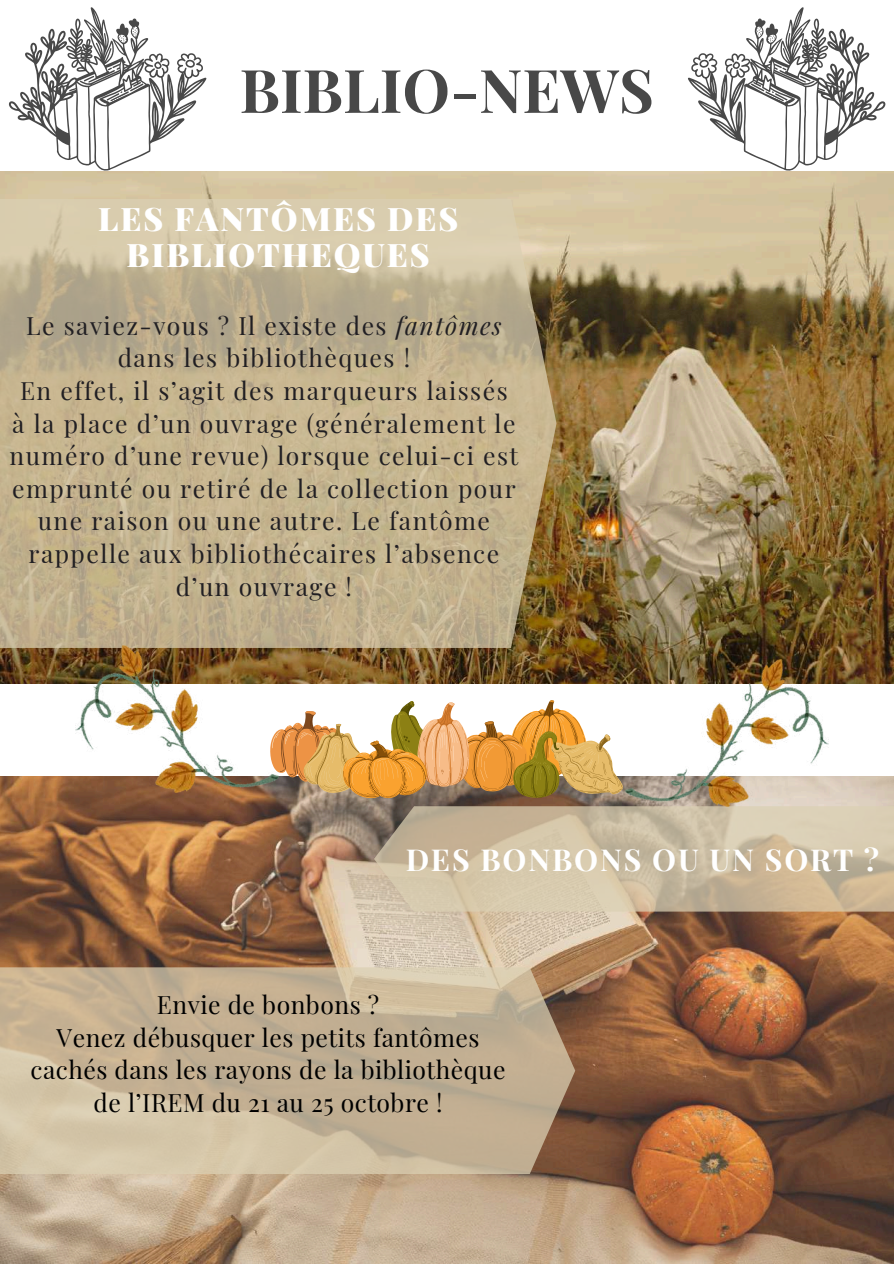
<style>
.page{position:relative;width:894px;height:1264px;background:#fff}
.page>*{position:absolute;margin:0;border:0;box-sizing:border-box;transform-origin:0 0}
.t1{font:700 60.15px "Playfair Display";color:#484848}
.t2{font:900 32.4px/36px "Playfair Display";letter-spacing:.06em;color:#fff;text-align:center}
.t3{font:700 30.3px "Playfair Display";letter-spacing:.06em;color:#fff}
.t4{font:24.75px/32.7px "Playfair Display";letter-spacing:.06em;color:#211f23;text-align:center}
.t5{font:24.75px/32.7px "Playfair Display";letter-spacing:.02em;color:#000;text-align:center}
.s1{font-style:italic}
</style>
<div class="page">
<svg style="left:9px;top:7px;width:197px;height:164px"></svg>
<svg style="left:688px;top:7px;width:197px;height:164px"></svg>
<img style="left:0;top:171px;width:893px;height:512px">
<svg style="left:0;top:199px;width:556px;height:449px;background:#c2b290"></svg>
<img style="left:0;top:776px;width:893px;height:487px">
<svg style="left:374px;top:806px;width:519px;height:105px;background:#cbbca0"></svg>
<svg style="left:0;top:967px;width:575px;height:207px;background:#c4b295"></svg>
<svg style="left:269px;top:700px;width:355px;height:99px"></svg>
<img style="left:75px;top:645px;width:203px;height:147px">
<img style="left:625px;top:660px;width:203px;height:146px">
<h1 class="t1" style="left:239px;top:48px;width:416px">BIBLIO-NEWS</h1>
<h2 class="t2" style="left:98px;top:199px;width:361px">LES FANTÔMES DES<br>BIBLIOTHEQUES</h2>
<p class="t4" style="left:10px;top:308px;width:510px">Le saviez-vous ? Il existe des <span class="s1">fantômes </span>dans les bibliothèques !<br>En effet, il s’agit des marqueurs laissés<br>à la place d’un ouvrage (généralement le numéro d’une revue) lorsque celui-ci est emprunté ou retiré de la collection pour une raison ou une autre. Le fantôme rappelle aux bibliothécaires l’absence d’un ouvrage !</p>
<p class="t3" style="left:405px;top:838px;width:475px">DES BONBONS OU UN SORT ?</p>
<p class="t5" style="left:31px;top:987px;width:476px">Envie de bonbons ?<br>Venez débusquer les petits fantômes cachés dans les rayons de la bibliothèque de l’IREM du 21 au 25 octobre !</p>
</div>
